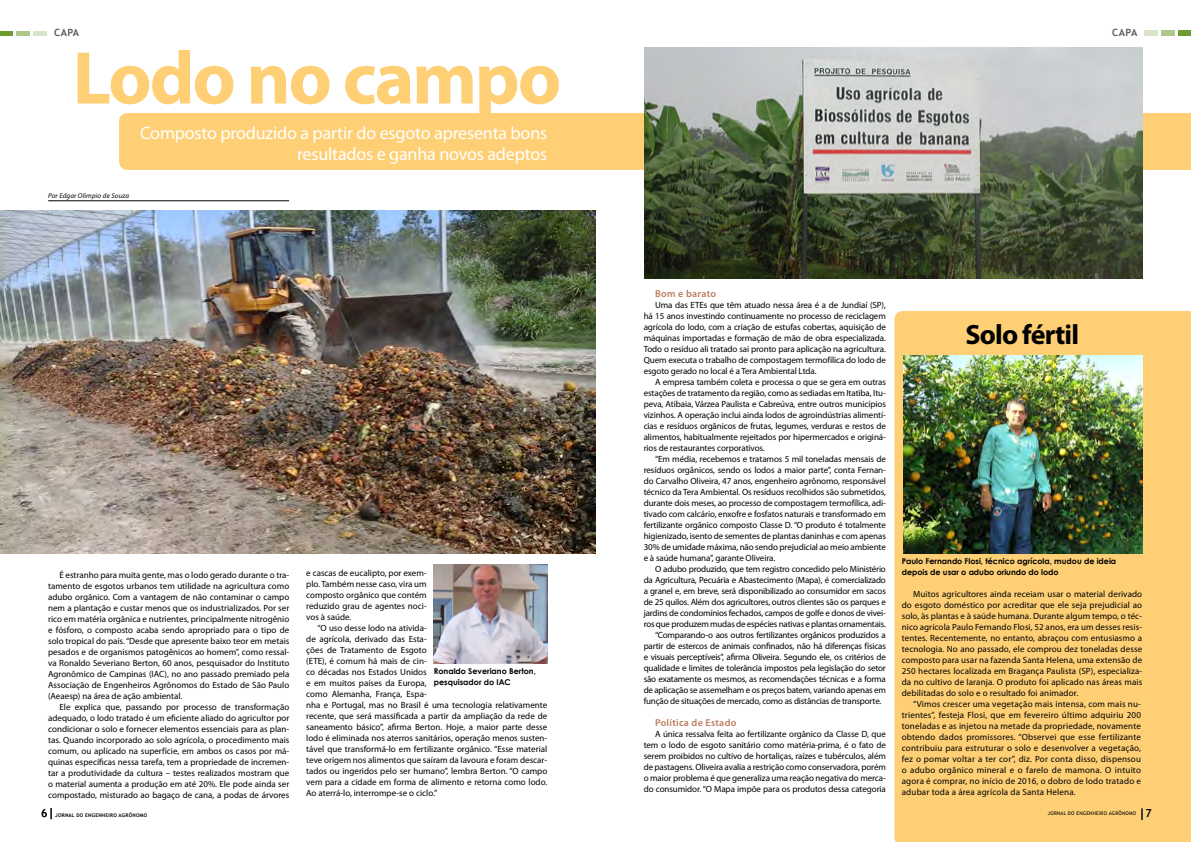
<style>
.page{position:relative;width:1191px;height:842px;background:#fff}
.page>*{position:absolute;margin:0;border:0;box-sizing:border-box;transform-origin:0 0}
.t1{font:700 75.3px "Myriad Pro";letter-spacing:-.03em;color:#fecf75}
.t2{font:700 28px "Myriad Pro";letter-spacing:-.03em;color:#000}
.t3{font:18px/21px "Myriad Pro";letter-spacing:-.01em;color:#fff;text-align:right}
.t4{font:600 10px "Myriad Pro";letter-spacing:.03em;color:#be795c}
.t5{font:700 10px "Trebuchet MS";letter-spacing:.04em;color:#58595b}
.t6{font:9px/11px "Myriad Pro";letter-spacing:-.02em;color:#000;text-align:justify}
.t7{font:700 8px/11px "Century Gothic";color:#000}
.t8{font:italic 7px "Myriad Pro";letter-spacing:.02em;color:#000}
.t9{font:700 5px "Trebuchet MS";letter-spacing:.04em;color:#000}
.t10{font:5px "Trebuchet MS";letter-spacing:.04em;color:#000}
.s1{font-weight:400;font-size:11px}
.s2{font-size:11px}
</style>
<div class="page">
<div style="left:33px;top:31px;width:14px;height:5px;background:#d9e4ca"></div>
<div style="left:0;top:31px;width:12px;height:5px;background:#6d9d31"></div>
<div style="left:16px;top:31px;width:14px;height:5px;background:#aec78b"></div>
<div style="left:1144px;top:31px;width:13px;height:5px;background:#d9e4ca"></div>
<div style="left:1178px;top:31px;width:13px;height:5px;background:#6d9d31"></div>
<div style="left:1161px;top:31px;width:14px;height:5px;background:#aec78b"></div>
<div style="left:894px;top:311px;width:297px;height:531px;background:#fecf75"></div>
<hr style="left:48px;top:201px;width:241px;height:1px;background:#000">
<div style="left:119px;top:113px;width:1072px;height:57px;background:#fecf75"></div>
<img style="left:0;top:210px;width:595px;height:343px">
<img style="left:434px;top:564px;width:113px;height:99px">
<img style="left:644px;top:47px;width:499px;height:231px">
<img style="left:903px;top:355px;width:239px;height:198px">
<p class="t5" style="left:54px;top:26px;width:27px">CAPA</p>
<p class="t5" style="left:1112px;top:26px;width:27px">CAPA</p>
<h1 class="t1" style="left:73px;top:29px;width:490px">Lodo no campo</h1>
<h3 class="t3" style="left:140px;top:123px;width:408px">Composto produzido a partir do esgoto apresenta bons resultados e ganha novos adeptos</h3>
<p class="t8" style="left:48px;top:191px;width:82px">Por Edgar Olimpio de Souza</p>
<p class="t6" style="left:48px;top:569px;width:243px;text-indent:11px">É estranho para muita gente, mas o lodo gerado durante o tra&shy;tamento de esgotos urbanos tem utilidade na agricultura como adubo orgânico. Com a vantagem de não contaminar o campo nem a plantação e custar menos que os industrializados. Por ser rico em matéria orgânica e nutrientes, principalmente nitrogênio e fósforo, o composto acaba sendo apropriado para o tipo de solo tropical do país. “Desde que apresente baixo teor em metais pesados e de organismos patogênicos ao homem”, como ressal&shy;va Ronaldo Severiano Berton, 60 anos, pesquisador do Instituto Agronômico de Campinas (IAC), no ano passado premiado pela Associação de Engenheiros Agrônomos do Estado de São Paulo (Aeaesp) na área de ação ambiental.</p>
<p class="t6" style="left:48px;top:701px;width:243px;text-indent:11px">Ele explica que, passando por processo de transformação adequado, o lodo tratado é um eficiente aliado do agricultor por condicionar o solo e fornecer elementos essenciais para as plan&shy;tas. Quando incorporado ao solo agrícola, o procedimento mais comum, ou aplicado na superfície, em ambos os casos por má&shy;quinas específicas nessa tarefa, tem a propriedade de incremen&shy;tar a produtividade da cultura – testes realizados mostram que o material aumenta a produção em até 20%. Ele pode ainda ser compostado, misturado ao bagaço de cana, a podas de árvores</p>
<p class="t6" style="left:306px;top:567px;width:122px">e cascas de eucalipto, por exem&shy;plo. Também nesse caso, vira um composto orgânico que contém reduzido grau de agentes noci&shy;vos à saúde.</p>
<p class="t6" style="left:306px;top:622px;width:122px;text-indent:11px">“O uso desse lodo na ativida&shy;de agrícola, derivado das Esta&shy;ções de Tratamento de Esgoto (ETE), é comum há mais de cin&shy;co décadas nos Estados Unidos e em muitos países da Europa, como Alemanha, França, Espa-</p>
<p class="t7" style="left:434px;top:665px;width:104px">Ronaldo Severiano Berton, pesquisador do IAC</p>
<p class="t6" style="left:306px;top:699px;width:242px">nha e Portugal, mas no Brasil é uma tecnologia relativamente recente, que será massificada a partir da ampliação da rede de saneamento básico”, afirma Berton. Hoje, a maior parte desse lodo é eliminada nos aterros sanitários, operação menos susten&shy;tável que transformá-lo em fertilizante orgânico. “Esse material teve origem nos alimentos que saíram da lavoura e foram descar&shy;tados ou ingeridos pelo ser humano”, lembra Berton. “O campo vem para a cidade em forma de alimento e retorna como lodo.<br>Ao aterrá-lo, interrompe-se o ciclo.”</p>
<p class="t4" style="left:655px;top:287px;width:63px">Bom e barato</p>
<p class="t6" style="left:643px;top:299px;width:244px;text-indent:11px">Uma das ETEs que têm atuado nessa área é a de Jundiaí (SP), há 15 anos investindo continuamente no processo de reciclagem agrícola do lodo, com a criação de estufas cobertas, aquisição de máquinas importadas e formação de mão de obra especializada.<br>Todo o resíduo ali tratado sai pronto para aplicação na agricultura.<br>Quem executa o trabalho de compostagem termofílica do lodo de esgoto gerado no local é a Tera Ambiental Ltda.</p>
<p class="t6" style="left:643px;top:376px;width:244px;text-indent:11px">A empresa também coleta e processa o que se gera em outras estações de tratamento da região, como as sediadas em Itatiba, Itu&shy;peva, Atibaia, Várzea Paulista e Cabreúva, entre outros municípios vizinhos. A operação inclui ainda lodos de agroindústrias alimentí&shy;cias e resíduos orgânicos de frutas, legumes, verduras e restos de alimentos, habitualmente rejeitados por hipermercados e originá&shy;rios de restaurantes corporativos.</p>
<p class="t6" style="left:643px;top:453px;width:244px;text-indent:11px">“Em média, recebemos e tratamos 5 mil toneladas mensais de resíduos orgânicos, sendo os lodos a maior parte”, conta Fernan&shy;do Carvalho Oliveira, 47 anos, engenheiro agrônomo, responsável técnico da Tera Ambiental. Os resíduos recolhidos são submetidos, durante dois meses, ao processo de compostagem termofílica, adi&shy;tivado com calcário, enxofre e fosfatos naturais e transformado em fertilizante orgânico composto Classe D. “O produto é totalmente higienizado, isento de sementes de plantas daninhas e com apenas 30% de umidade máxima, não sendo prejudicial ao meio ambiente e à saúde humana”, garante Oliveira.</p>
<p class="t6" style="left:655px;top:563px;width:232px">O adubo produzido, que tem registro concedido pelo Ministério</p>
<p class="t6" style="left:643px;top:574px;width:244px">da Agricultura, Pecuária e Abastecimento (Mapa), é comercializado</p>
<p class="t6" style="left:643px;top:585px;width:244px">a granel e, em breve, será disponibilizado ao consumidor em sacos</p>
<p class="t6" style="left:643px;top:596px;width:244px">de 25 quilos. Além dos agricultores, outros clientes são os parques e</p>
<p class="t6" style="left:643px;top:607px;width:244px">jardins de condomínios fechados, campos de golfe e donos de vivei-</p>
<p class="t6" style="left:643px;top:618px;width:244px">ros que produzem mudas de espécies nativas e plantas ornamentais.</p>
<p class="t6" style="left:655px;top:629px;width:232px">“Comparando-o aos outros fertilizantes orgânicos produzidos a</p>
<p class="t6" style="left:643px;top:640px;width:244px">partir de estercos de animais confinados, não há diferenças físicas</p>
<p class="t6" style="left:643px;top:651px;width:244px">e visuais perceptíveis”, afirma Oliveira. Segundo ele, os critérios de</p>
<p class="t6" style="left:643px;top:662px;width:244px">qualidade e limites de tolerância impostos pela legislação do setor</p>
<p class="t6" style="left:643px;top:673px;width:244px">são exatamente os mesmos, as recomendações técnicas e a forma</p>
<p class="t6" style="left:643px;top:684px;width:244px">de aplicação se assemelham e os preços batem, variando apenas em</p>
<p class="t6" style="left:643px;top:695px;width:239px">função de situações de mercado, como as distâncias de transporte.</p>
<p class="t4" style="left:655px;top:716px;width:83px">Política de Estado</p>
<p class="t6" style="left:643px;top:728px;width:244px;text-indent:11px">A única ressalva feita ao fertilizante orgânico da Classe D, que tem o lodo de esgoto sanitário como matéria-prima, é o fato de serem proibidos no cultivo de hortaliças, raízes e tubérculos, além de pastagens. Oliveira avalia a restrição como conservadora, porém o maior problema é que generaliza uma reação negativa do merca&shy;do consumidor. “O Mapa impõe para os produtos dessa categoria</p>
<h2 class="t2" style="left:965px;top:316px;width:115px">Solo fértil</h2>
<p class="t7" style="left:901px;top:555px;width:216px">Paulo Fernando Flosi, técnico agrícola, mudou de ideia depois de usar o adubo oriundo do lodo</p>
<p class="t6" style="left:901px;top:588px;width:242px;text-indent:11px">Muitos agricultores ainda receiam usar o material derivado do esgoto doméstico por acreditar que ele seja prejudicial ao solo, às plantas e à saúde humana. Durante algum tempo, o téc&shy;nico agrícola Paulo Fernando Flosi, 52 anos, era um desses resis&shy;tentes. Recentemente, no entanto, abraçou com entusiasmo a tecnologia. No ano passado, ele comprou dez toneladas desse composto para usar na fazenda Santa Helena, uma extensão de 250 hectares localizada em Bragança Paulista (SP), especializa&shy;da no cultivo de laranja. O produto foi aplicado nas áreas mais debilitadas do solo e o resultado foi animador.</p>
<p class="t6" style="left:901px;top:698px;width:241px;text-indent:11px">“Vimos crescer uma vegetação mais intensa, com mais nu&shy;trientes”, festeja Flosi, que em fevereiro último adquiriu 200 toneladas e as injetou na metade da propriedade, novamente obtendo dados promissores. “Observei que esse fertilizante contribuiu para estruturar o solo e desenvolver a vegetação, fez o pomar voltar a ter cor”, diz. Por conta disso, dispensou o adubo orgânico mineral e o farelo de mamona. O intuito agora é comprar, no início de 2016, o dobro de lodo tratado e adubar toda a área agrícola da Santa Helena.</p>
<p class="t9" style="left:41px;top:812px;width:107px"><span class="s1">6</span> JORNAL DO ENGENHEIRO AGRÔNOMO</p>
<p class="t10" style="left:1048px;top:810px;width:105px">JORNAL DO ENGENHEIRO AGRÔNOMO <span class="s2">7</span></p>
</div>
